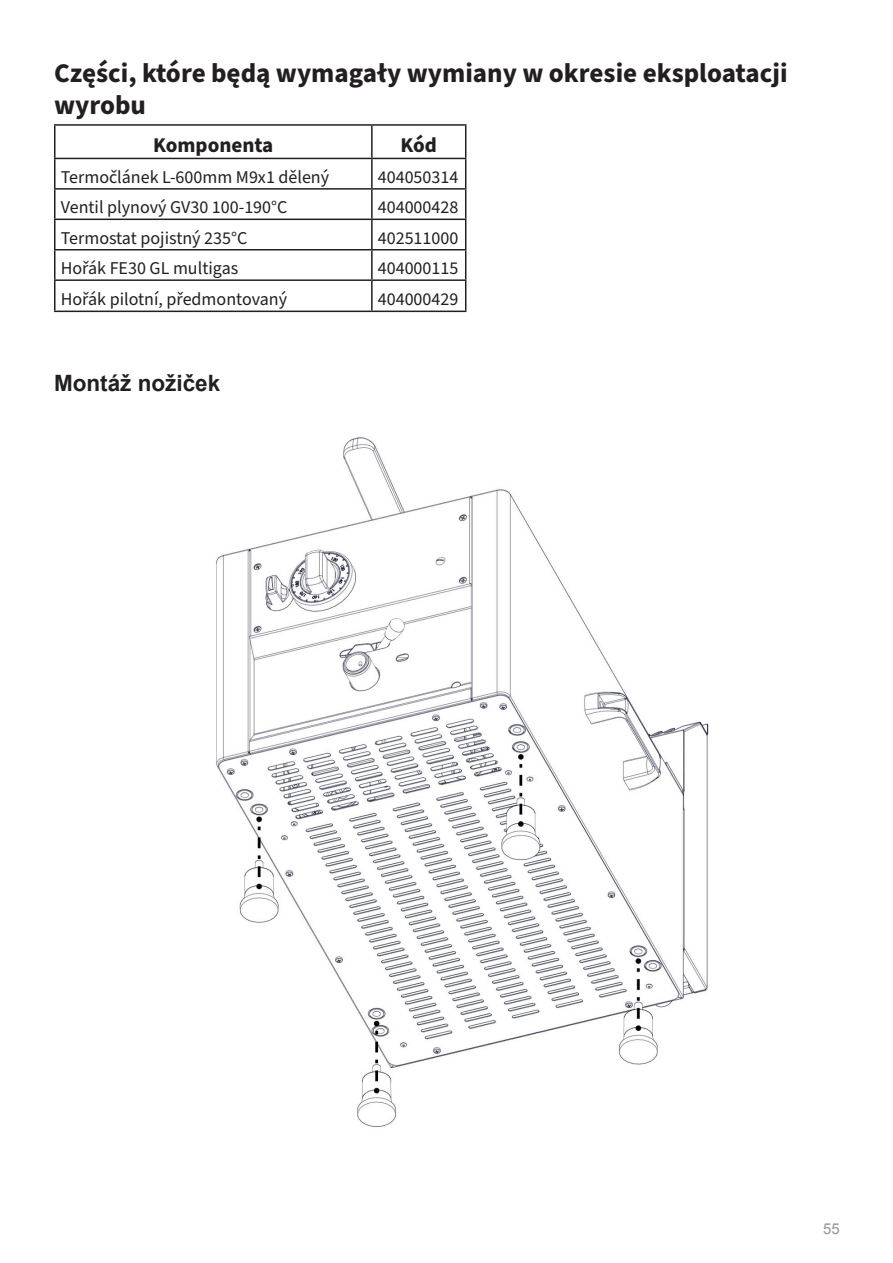
<style>
.page{position:relative;width:893px;height:1263px;background:#fff}
.page>*{position:absolute;margin:0;border:0;box-sizing:border-box;transform-origin:0 0}
.t1{font:700 27px/32.4px "Source Sans Pro";color:#231f20}
._2{font:700 22.5px "Arial";color:#231f20}
.t2{font:700 21px "Source Sans Pro";color:#231f20}
.t3{font:18px "Source Sans Pro";color:#231f20}
.t4{font:15px "Arial";color:#939598}
</style>
<div class="page">
<img style="left:216px;top:437px;width:493px;height:690px">
<hr style="left:54px;top:124px;width:318px;height:2px;background:#231f20">
<hr style="left:54px;top:126px;width:2px;height:32px;background:#231f20">
<hr style="left:372px;top:124px;width:94px;height:2px;background:#231f20">
<hr style="left:371px;top:126px;width:2px;height:32px;background:#231f20">
<hr style="left:465px;top:126px;width:1px;height:32px;background:#231f20">
<hr style="left:54px;top:158px;width:318px;height:1px;background:#231f20">
<hr style="left:54px;top:159px;width:2px;height:29px;background:#231f20">
<hr style="left:372px;top:158px;width:94px;height:1px;background:#231f20">
<hr style="left:371px;top:159px;width:2px;height:29px;background:#231f20">
<hr style="left:54px;top:188px;width:318px;height:2px;background:#231f20">
<hr style="left:54px;top:190px;width:2px;height:29px;background:#231f20">
<hr style="left:372px;top:188px;width:94px;height:2px;background:#231f20">
<hr style="left:371px;top:190px;width:2px;height:29px;background:#231f20">
<hr style="left:54px;top:219px;width:318px;height:1px;background:#231f20">
<hr style="left:54px;top:220px;width:2px;height:29px;background:#231f20">
<hr style="left:372px;top:219px;width:94px;height:1px;background:#231f20">
<hr style="left:371px;top:220px;width:2px;height:29px;background:#231f20">
<hr style="left:54px;top:249px;width:318px;height:1px;background:#231f20">
<hr style="left:54px;top:250px;width:2px;height:29px;background:#231f20">
<hr style="left:372px;top:249px;width:94px;height:1px;background:#231f20">
<hr style="left:371px;top:250px;width:2px;height:29px;background:#231f20">
<svg style="left:465px;top:159px;width:1px;height:120px"></svg>
<hr style="left:54px;top:279px;width:318px;height:2px;background:#231f20">
<hr style="left:54px;top:281px;width:2px;height:30px;background:#231f20">
<hr style="left:372px;top:279px;width:94px;height:2px;background:#231f20">
<hr style="left:371px;top:281px;width:2px;height:30px;background:#231f20">
<hr style="left:465px;top:281px;width:1px;height:30px;background:#231f20">
<hr style="left:54px;top:311px;width:318px;height:1px;background:#231f20">
<hr style="left:372px;top:311px;width:94px;height:1px;background:#231f20">
<p class="t1" style="left:54px;top:57px;width:735px">Części, które będą wymagały wymiany w okresie eksploatacji wyrobu</p>
<p class="t2" style="left:153px;top:131px;width:122px">Komponenta</p>
<p class="t2" style="left:401px;top:131px;width:38px">Kód</p>
<p class="t3" style="left:61px;top:165px;width:270px">Termočlánek L-600mm M9x1 dělený</p>
<p class="t3" style="left:378px;top:165px;width:82px">404050314</p>
<p class="t3" style="left:61px;top:195px;width:228px">Ventil plynový GV30 100-190°C</p>
<p class="t3" style="left:378px;top:195px;width:82px">404000428</p>
<p class="t3" style="left:61px;top:226px;width:188px">Termostat pojistný 235°C</p>
<p class="t3" style="left:378px;top:226px;width:82px">402511000</p>
<p class="t3" style="left:61px;top:256px;width:179px">Hořák FE30 GL multigas</p>
<p class="t3" style="left:378px;top:256px;width:82px">404000115</p>
<p class="t3" style="left:61px;top:287px;width:228px">Hořák pilotní, předmontovaný</p>
<p class="t3" style="left:378px;top:287px;width:82px">404000429</p>
<p class="_2" style="left:54px;top:368px;width:168px">Montáž nožiček</p>
<p class="t4" style="left:823px;top:1218px;width:18px">55</p>
</div>
